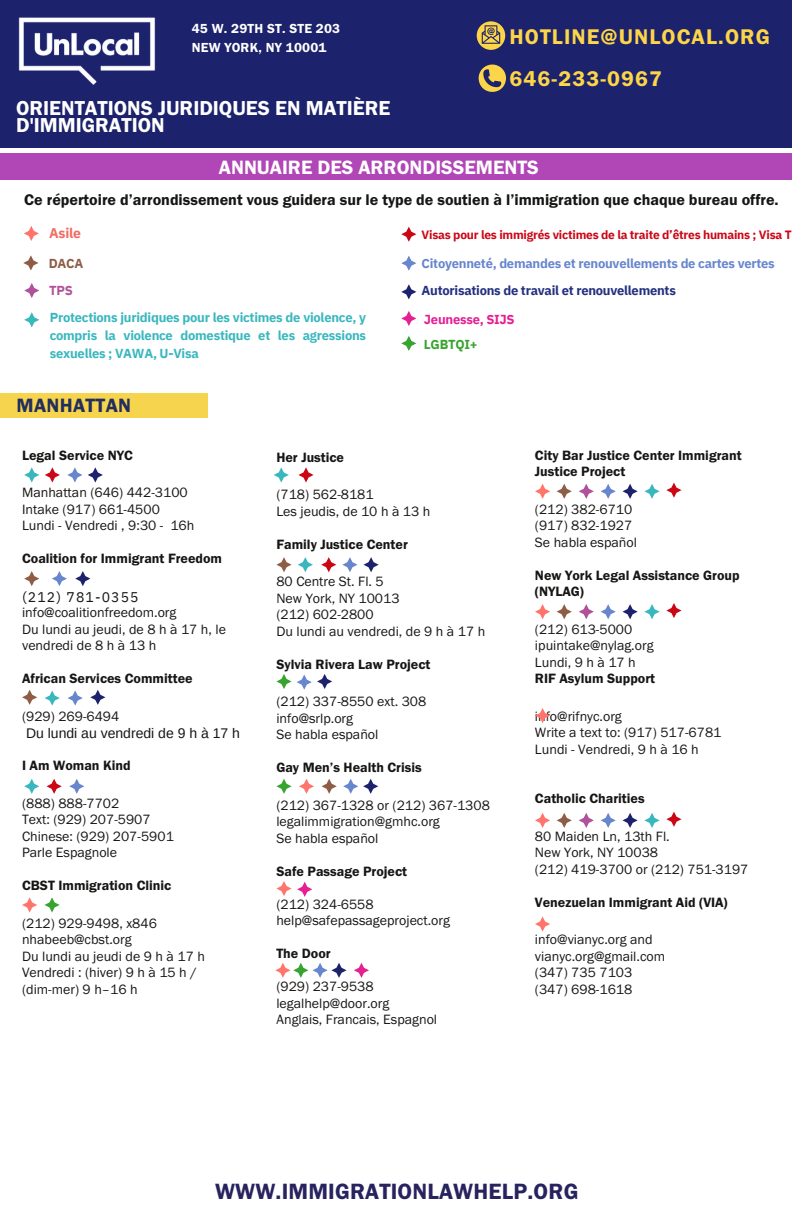
<style>
.page{position:relative;width:792px;height:1224px;background:#fff}
.page>*{position:absolute;margin:0;border:0;box-sizing:border-box;transform-origin:0 0}
.t1{font:600 22.9px "Franklin Gothic FS";letter-spacing:.01em;color:#26235e}
.t2{font:600 22px "Franklin Gothic FS";letter-spacing:.05em;color:#fdd548}
.t3{font:600 20.9px/16.5px "Franklin Gothic FS";color:#fff}
.t4{font:600 20px "Franklin Gothic FS";color:#fff}
.t5{font:600 20px "Franklin Gothic FS";letter-spacing:.015em;color:#222f5c}
.t6{font:600 16px "Franklin Gothic FS";color:#171615}
.t7{font:14px/16.5px "Franklin Gothic FS";color:#171615}
.t8{font:600 14px/16.5px "Franklin Gothic FS";color:#171615}
.t9{font:14px/17.2px "Arimo";color:#171615}
.t10{font:700 14px "IBM Plex Sans";letter-spacing:-.02em;color:#f16c65}
.t11{font:600 13.6px/18.8px "Franklin Gothic FS";letter-spacing:.015em;color:#fff}
.t12{font:700 13px/18px "IBM Plex Sans";letter-spacing:-.02em;color:#39b7be;text-align:justify}
.t13{font:700 13px "IBM Plex Sans";letter-spacing:-.02em;color:#6886ce}
.t14{font:700 13px "IBM Plex Sans";letter-spacing:-.02em;color:#23307f}
.t15{font:700 13px "IBM Plex Sans";letter-spacing:-.02em;color:#e61f93}
.t16{font:700 13px "IBM Plex Sans";letter-spacing:-.02em;color:#38a430}
.t17{font:700 13px "IBM Plex Sans";color:#8f5d46}
.t18{font:700 13px "IBM Plex Sans";color:#b0529b}
.t19{font:700 12px "IBM Plex Sans";letter-spacing:-.02em;color:#cb0615}
.s1{font-family:"IBM Plex Sans"}
.s2{font-family:"Franklin Gothic FS"}
.s3{font-weight:600}
</style>
<div class="page">
<div style="left:0;top:393px;width:208px;height:24px;background:#f7d44d"></div>
<div style="left:0;top:153px;width:792px;height:26px;background:#b147b6"></div>
<svg style="left:24px;top:467px;width:15px;height:15px"></svg>
<svg style="left:45px;top:467px;width:15px;height:15px"></svg>
<svg style="left:67px;top:467px;width:15px;height:15px"></svg>
<svg style="left:88px;top:467px;width:15px;height:15px"></svg>
<svg style="left:24px;top:571px;width:15px;height:15px"></svg>
<svg style="left:52px;top:571px;width:15px;height:15px"></svg>
<svg style="left:75px;top:571px;width:15px;height:15px"></svg>
<svg style="left:22px;top:690px;width:15px;height:15px"></svg>
<svg style="left:45px;top:690px;width:15px;height:15px"></svg>
<svg style="left:68px;top:690px;width:15px;height:15px"></svg>
<svg style="left:90px;top:690px;width:15px;height:15px"></svg>
<svg style="left:47px;top:779px;width:15px;height:15px"></svg>
<svg style="left:24px;top:779px;width:15px;height:15px"></svg>
<svg style="left:69px;top:779px;width:15px;height:15px"></svg>
<svg style="left:22px;top:897px;width:15px;height:15px"></svg>
<svg style="left:44px;top:897px;width:15px;height:15px"></svg>
<svg style="left:274px;top:467px;width:15px;height:15px"></svg>
<svg style="left:298px;top:467px;width:15px;height:15px"></svg>
<svg style="left:298px;top:557px;width:15px;height:15px"></svg>
<svg style="left:276px;top:557px;width:15px;height:15px"></svg>
<svg style="left:321px;top:557px;width:15px;height:15px"></svg>
<svg style="left:342px;top:557px;width:15px;height:15px"></svg>
<svg style="left:364px;top:557px;width:15px;height:15px"></svg>
<svg style="left:276px;top:674px;width:15px;height:15px"></svg>
<svg style="left:297px;top:674px;width:35px;height:16px"></svg>
<svg style="left:297px;top:882px;width:15px;height:15px"></svg>
<svg style="left:276px;top:881px;width:15px;height:15px"></svg>
<svg style="left:276px;top:779px;width:15px;height:15px"></svg>
<svg style="left:299px;top:779px;width:15px;height:15px"></svg>
<svg style="left:322px;top:779px;width:15px;height:15px"></svg>
<svg style="left:343px;top:779px;width:35px;height:15px"></svg>
<svg style="left:354px;top:963px;width:15px;height:15px"></svg>
<svg style="left:275px;top:963px;width:71px;height:15px"></svg>
<svg style="left:535px;top:484px;width:15px;height:15px"></svg>
<svg style="left:557px;top:484px;width:15px;height:15px"></svg>
<svg style="left:579px;top:484px;width:15px;height:15px"></svg>
<svg style="left:601px;top:484px;width:15px;height:15px"></svg>
<svg style="left:623px;top:484px;width:15px;height:15px"></svg>
<svg style="left:644px;top:484px;width:15px;height:15px"></svg>
<svg style="left:666px;top:483px;width:15px;height:15px"></svg>
<svg style="left:535px;top:708px;width:15px;height:15px"></svg>
<svg style="left:535px;top:604px;width:15px;height:15px"></svg>
<svg style="left:557px;top:604px;width:15px;height:15px"></svg>
<svg style="left:579px;top:604px;width:15px;height:15px"></svg>
<svg style="left:601px;top:604px;width:15px;height:15px"></svg>
<svg style="left:623px;top:604px;width:15px;height:15px"></svg>
<svg style="left:644px;top:604px;width:15px;height:15px"></svg>
<svg style="left:666px;top:603px;width:15px;height:15px"></svg>
<svg style="left:535px;top:813px;width:15px;height:15px"></svg>
<svg style="left:557px;top:813px;width:15px;height:15px"></svg>
<svg style="left:579px;top:813px;width:15px;height:15px"></svg>
<svg style="left:601px;top:813px;width:15px;height:15px"></svg>
<svg style="left:623px;top:813px;width:15px;height:15px"></svg>
<svg style="left:644px;top:813px;width:15px;height:15px"></svg>
<svg style="left:666px;top:812px;width:15px;height:15px"></svg>
<svg style="left:535px;top:916px;width:15px;height:15px"></svg>
<svg style="left:24px;top:312px;width:15px;height:15px"></svg>
<svg style="left:401px;top:311px;width:15px;height:15px"></svg>
<svg style="left:401px;top:284px;width:15px;height:15px"></svg>
<svg style="left:401px;top:256px;width:15px;height:15px"></svg>
<svg style="left:401px;top:227px;width:15px;height:15px"></svg>
<svg style="left:24px;top:283px;width:15px;height:15px"></svg>
<svg style="left:23px;top:255px;width:15px;height:15px"></svg>
<svg style="left:24px;top:226px;width:15px;height:15px"></svg>
<svg style="left:401px;top:336px;width:15px;height:15px"></svg>
<div style="left:0;top:0;width:792px;height:148px;background:#1c226b"></div>
<svg style="left:479px;top:65px;width:27px;height:27px"></svg>
<svg style="left:477px;top:21px;width:28px;height:29px"></svg>
<img style="left:18px;top:17px;width:138px;height:68px">
<p class="t11" style="left:192px;top:19px;width:150px">45 W. 29TH ST. STE 203<br>NEW YORK, NY 10001</p>
<p class="t3" style="left:16px;top:100px;width:376px">ORIENTATIONS JURIDIQUES EN MATIÈRE<br>D'IMMIGRATION</p>
<p class="t2" style="left:510px;top:25px;width:262px">HOTLINE@UNLOCAL.ORG</p>
<p class="t2" style="left:510px;top:68px;width:154px">646-233-0967</p>
<h6 class="t4" style="left:219px;top:158px;width:321px">ANNUAIRE DES ARRONDISSEMENTS</h6>
<h5 class="t6" style="left:24px;top:192px;width:756px">Ce répertoire d’arrondissement vous guidera sur le type de soutien à l’immigration que chaque bureau offre.</h5>
<h6 class="t10" style="left:49px;top:224px;width:33px">Asile</h6>
<h6 class="t19" style="left:422px;top:227px;width:372px">Visas pour les immigrés victimes de la traite d’êtres humains ; Visa T</h6>
<h5 class="t17" style="left:49px;top:254px;width:36px">DACA</h5>
<p class="t18" style="left:49px;top:282px;width:25px">TPS</p>
<p class="t12" style="left:50px;top:308px;width:318px">Protections juridiques pour les victimes de violence, y compris la violence domestique et les agressions sexuelles ; VAWA, U-Visa</p>
<h5 class="t5" style="left:17px;top:395px;width:116px">MANHATTAN</h5>
<p class="t13" style="left:422px;top:254px;width:355px">Citoyenneté, demandes et renouvellements de cartes vertes</p>
<p class="t14" style="left:422px;top:282px;width:256px">Autorisations de travail et renouvellements</p>
<p class="t15" style="left:424px;top:311px;width:92px">Jeunesse, SIJS</p>
<p class="t16" style="left:424px;top:336px;width:55px">LGBTQI+</p>
<h5 class="t8" style="left:22px;top:447px;width:112px">Legal Service NYC</h5>
<p class="t7" style="left:22px;top:485px;width:174px">Manhattan (646) 442-3100<br>Intake (917) 661-4500<br>Lundi - Vendredi , 9:30 - 16h</p>
<p class="t8" style="left:22px;top:551px;width:202px">Coalition for Immigrant Freedom</p>
<p class="t7" style="left:22px;top:589px;width:205px;line-height:16.2px"><span class="s1">(212) 781-0355 </span>info@coalitionfreedom.org<br>Du lundi au jeudi, de 8 h à 17 h, le vendredi de 8 h à 13 h</p>
<h4 class="t8" style="left:22px;top:671px;width:172px">African Services Committee</h4>
<p class="t9" style="left:22px;top:707px;width:219px"><span class="s2">(929) 269-6494<br></span>Du lundi au vendredi de 9 h à 17 h</p>
<h4 class="t8" style="left:22px;top:758px;width:110px">I Am Woman Kind</h4>
<p class="t7" style="left:22px;top:795px;width:153px">(888) 888-7702<br>Text: (929) 207-5907<br>Chinese: (929) 207-5901<br>Parle Espagnole</p>
<h5 class="t8" style="left:22px;top:878px;width:151px">CBST Immigration Clinic</h5>
<p class="t7" style="left:22px;top:915px;width:184px">(212) 929-9498, x846 nhabeeb@cbst.org<br>Du lundi au jeudi de 9 h à 17 h<br>Vendredi : (hiver) 9 h à 15 h / (dim-mer) 9 h–16 h</p>
<h5 class="t8" style="left:276px;top:449px;width:69px">Her Justice</h5>
<p class="t7" style="left:276px;top:486px;width:156px">(718) 562-8181<br>Les jeudis, de 10 h à 13 h</p>
<h5 class="t8" style="left:276px;top:536px;width:133px">Family Justice Center</h5>
<p class="t7" style="left:276px;top:573px;width:210px">80 Centre St. Fl. 5<br>New York, NY 10013<br>(212) 602-2800<br>Du lundi au vendredi, de 9 h à 17 h</p>
<h5 class="t8" style="left:276px;top:656px;width:156px">Sylvia Rivera Law Project</h5>
<p class="t7" style="left:276px;top:693px;width:151px">(212) 337-8550 ext. 308 info@srlp.org<br>Se habla español</p>
<h4 class="t8" style="left:276px;top:759px;width:147px">Gay Men’s Health Crisis</h4>
<h2 class="t7" style="left:276px;top:797px;width:215px">(212) 367-1328 or (212) 367-1308 legalimmigration@gmhc.org<br>Se habla español</h2>
<h5 class="t8" style="left:276px;top:863px;width:132px">Safe Passage Project</h5>
<h6 class="t7" style="left:276px;top:896px;width:175px">(212) 324-6558 help@safepassageproject.org</h6>
<h5 class="t8" style="left:276px;top:945px;width:56px">The Door</h5>
<h6 class="t7" style="left:276px;top:978px;width:162px">(929) 237-9538 legalhelp@door.org<br>Anglais, Francais, Espagnol</h6>
<h4 class="t8" style="left:535px;top:447px;width:208px">City Bar Justice Center Immigrant<br>Justice Project</h4>
<h1 class="t7" style="left:535px;top:501px;width:104px">(212) 382-6710 (917) 832-1927<br>Se habla español</h1>
<p class="t8" style="left:535px;top:567px;width:206px">New York Legal Assistance Group (NYLAG)</p>
<p class="t7" style="left:535px;top:621px;width:122px">(212) 613-5000 ipuintake@nylag.org<br>Lundi, 9 h à 17 h<br><span class="s3">RIF Asylum Support</span></p>
<h1 class="t7" style="left:535px;top:708px;width:188px">info@rifnyc.org<br>Write a text to: (917) 517-6781<br>Lundi - Vendredi, 9 h à 16 h</h1>
<h1 class="t8" style="left:535px;top:790px;width:111px">Catholic Charities</h1>
<h2 class="t7" style="left:535px;top:828px;width:215px">80 Maiden Ln, 13th Fl.<br>New York, NY 10038<br>(212) 419-3700 or (212) 751-3197</h2>
<h3 class="t8" style="left:535px;top:894px;width:194px">Venezuelan Immigrant Aid (VIA)</h3>
<p class="t7" style="left:535px;top:931px;width:132px">info@vianyc.org and vianyc.org@gmail.com (347) 735 7103 (347) 698-1618</p>
<p class="t1" style="left:215px;top:1180px;width:365px">WWW.IMMIGRATIONLAWHELP.ORG</p>
</div>
